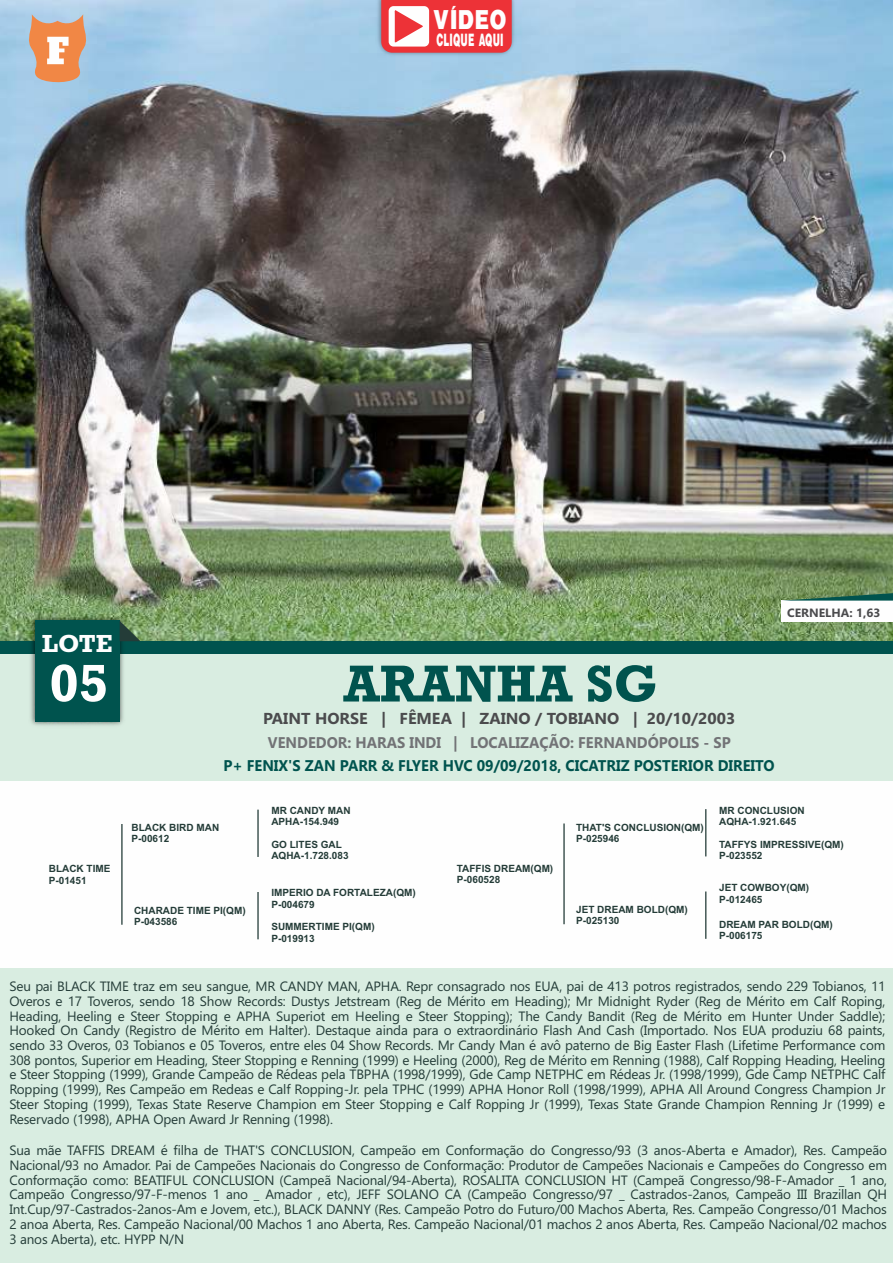
<style>
.page{position:relative;width:893px;height:1263px;background:#fff}
.page>*{position:absolute;margin:0;border:0;box-sizing:border-box;transform-origin:0 0}
.t1{font:700 53.55px "Rockwell";color:#fefefe}
.t2{font:700 52.8px "Rockwell";color:#00534e}
.t3{font:900 28.35px "Arena";color:#fefefe;scale:.78 1}
.t4{font:700 25.05px "Rockwell";color:#fefefe}
.t5{font:900 18.45px "Arena";color:#fefefe;scale:.51 1}
.t6{font:700 15.9px "Gadugi";color:#4b4b4d}
.t7{font:700 15.45px "Gadugi";color:#00534e;scale:.95 1}
.t8{font:700 15.45px "Gadugi";color:#727376;scale:.95 1}
.t9{font:13.5px/14.7px "Gadugi";letter-spacing:-.015em;color:#243c38;text-align:justify}
.t10{font:700 12px "Gadugi";color:#4b4b4d}
.t11{font:700 10.05px/11.1px "Arial";color:#243c38}
</style>
<div class="page">
<img style="left:0;top:0;width:893px;height:641px">
<div style="left:0;top:654px;width:893px;height:609px;background:#d9ede1"></div>
<div style="left:0;top:781px;width:893px;height:186px;background:#fefefe"></div>
<div style="left:0;top:641px;width:893px;height:13px;background:#00534e"></div>
<img style="left:26px;top:612px;width:102px;height:114px">
<div style="left:35px;top:621px;width:85px;height:101px;background:#00534e"></div>
<svg style="left:120px;top:621px;width:21px;height:20px"></svg>
<hr style="left:121px;top:824px;width:2px;height:101px;background:#243c38">
<hr style="left:257px;top:810px;width:2px;height:47px;background:#243c38">
<hr style="left:257px;top:892px;width:2px;height:47px;background:#243c38">
<hr style="left:563px;top:823px;width:2px;height:101px;background:#243c38">
<hr style="left:705px;top:809px;width:1px;height:47px;background:#243c38">
<hr style="left:705px;top:891px;width:1px;height:48px;background:#243c38">
<svg style="left:27px;top:14px;width:61px;height:69px;background:#dba789"></svg>
<div style="left:782px;top:601px;width:111px;height:21px;background:#fefefe"></div>
<svg style="left:782px;top:593px;width:111px;height:8px"></svg>
<img style="left:373px;top:0;width:147px;height:61px">
<svg style="left:381px;top:0;width:131px;height:53px;background:#ee555a"></svg>
<h3 class="t3" style="left:433px;top:5px;width:96px">VÍDEO</h3>
<h3 class="t5" style="left:437px;top:30px;width:133px">CLIQUE AQUI</h3>
<h3 class="t4" style="left:42px;top:635px;width:72px">LOTE</h3>
<h1 class="t1" style="left:49px;top:664px;width:61px">05</h1>
<p class="t11" style="left:49px;top:864px;width:63px">BLACK TIME<br>P-01451</p>
<p class="t10" style="left:787px;top:608px;width:95px">CERNELHA: 1,63</p>
<h2 class="t2" style="left:343px;top:665px;width:316px">ARANHA SG</h2>
<p class="t8" style="left:268px;top:736px;width:489px">VENDEDOR: HARAS INDI | LOCALIZAÇÃO: FERNANDÓPOLIS - SP</p>
<p class="t6" style="left:263px;top:712px;width:474px">PAINT HORSE | FÊMEA | ZAINO / TOBIANO | 20/10/2003</p>
<p class="t7" style="left:223px;top:760px;width:582px">P+ FENIX'S ZAN PARR &amp; FLYER HVC 09/09/2018, CICATRIZ POSTERIOR DIREITO</p>
<p class="t11" style="left:132px;top:823px;width:89px">BLACK BIRD MAN<br>P-00612</p>
<p class="t11" style="left:134px;top:905px;width:113px">CHARADE TIME PI(QM)<br>P-043586</p>
<p class="t11" style="left:271px;top:806px;width:81px">MR CANDY MAN<br>APHA-154.949</p>
<p class="t11" style="left:271px;top:840px;width:79px">GO LITES GAL<br>AQHA-1.728.083</p>
<p class="t11" style="left:271px;top:888px;width:146px">IMPERIO DA FORTALEZA(QM)<br>P-004679</p>
<p class="t11" style="left:271px;top:922px;width:105px">SUMMERTIME PI(QM)<br>P-019913</p>
<p class="t11" style="left:457px;top:864px;width:98px">TAFFIS DREAM(QM)<br>P-060528</p>
<p class="t11" style="left:576px;top:822px;width:129px">THAT'S CONCLUSION(QM)<br>P-025946</p>
<p class="t11" style="left:576px;top:905px;width:113px">JET DREAM BOLD(QM)<br>P-025130</p>
<p class="t11" style="left:719px;top:805px;width:87px">MR CONCLUSION<br>AQHA-1.921.645</p>
<p class="t11" style="left:719px;top:839px;width:126px">TAFFYS IMPRESSIVE(QM)<br>P-023552</p>
<p class="t11" style="left:719px;top:883px;width:91px">JET COWBOY(QM)<br>P-012465</p>
<p class="t11" style="left:719px;top:920px;width:115px">DREAM PAR BOLD(QM)<br>P-006175</p>
<p class="t9" style="left:9px;top:980px;width:878px">Seu pai BLACK TIME traz em seu sangue, MR CANDY MAN, APHA. Repr consagrado nos EUA, pai de 413 potros registrados, sendo 229 Tobianos, 11<br>Overos e 17 Toveros, sendo 18 Show Records: Dustys Jetstream (Reg de Mérito em Heading); Mr Midnight Ryder (Reg de Mérito em Calf Roping, Heading, Heeling e Steer Stopping e APHA Superiot em Heeling e Steer Stopping); The Candy Bandit (Reg de Mérito em Hunter Under Saddle); Hooked On Candy (Registro de Mérito em Halter). Destaque ainda para o extraordinário Flash And Cash (Importado. Nos EUA produziu 68 paints, sendo 33 Overos, 03 Tobianos e 05 Toveros, entre eles 04 Show Records. Mr Candy Man é avô paterno de Big Easter Flash (Lifetime Performance com 308 pontos, Superior em Heading, Steer Stopping e Renning (1999) e Heeling (2000), Reg de Mérito em Renning (1988), Calf Ropping Heading, Heeling e Steer Stopping (1999), Grande Campeão de Rédeas pela TBPHA (1998/1999), Gde Camp NETPHC em Rédeas Jr. (1998/1999), Gde Camp NETPHC Calf Ropping (1999), Res Campeão em Redeas e Calf Ropping-Jr. pela TPHC (1999) APHA Honor Roll (1998/1999), APHA All Around Congress Champion Jr Steer Stoping (1999), Texas State Reserve Champion em Steer Stopping e Calf Ropping Jr (1999), Texas State Grande Champion Renning Jr (1999) e Reservado (1998), APHA Open Award Jr Renning (1998).</p>
<p class="t9" style="left:9px;top:1144px;width:879px">Sua mãe TAFFIS DREAM é filha de THAT'S CONCLUSION, Campeão em Conformação do Congresso/93 (3 anos-Aberta e Amador), Res. Campeão Nacional/93 no Amador. Pai de Campeões Nacionais do Congresso de Conformação: Produtor de Campeões Nacionais e Campeões do Congresso em Conformação como: BEATIFUL CONCLUSION (Campeã Nacional/94-Aberta), ROSALITA CONCLUSION HT (Campeã Congresso/98-F-Amador _ 1 ano, Campeão Congresso/97-F-menos 1 ano _ Amador , etc), JEFF SOLANO CA (Campeão Congresso/97 _ Castrados-2anos, Campeão III Brazillan QH Int.Cup/97-Castrados-2anos-Am e Jovem, etc.), BLACK DANNY (Res. Campeão Potro do Futuro/00 Machos Aberta, Res. Campeão Congresso/01 Machos 2 anoa Aberta, Res. Campeão Nacional/00 Machos 1 ano Aberta, Res. Campeão Nacional/01 machos 2 anos Aberta, Res. Campeão Nacional/02 machos 3 anos Aberta), etc. HYPP N/N</p>
</div>
